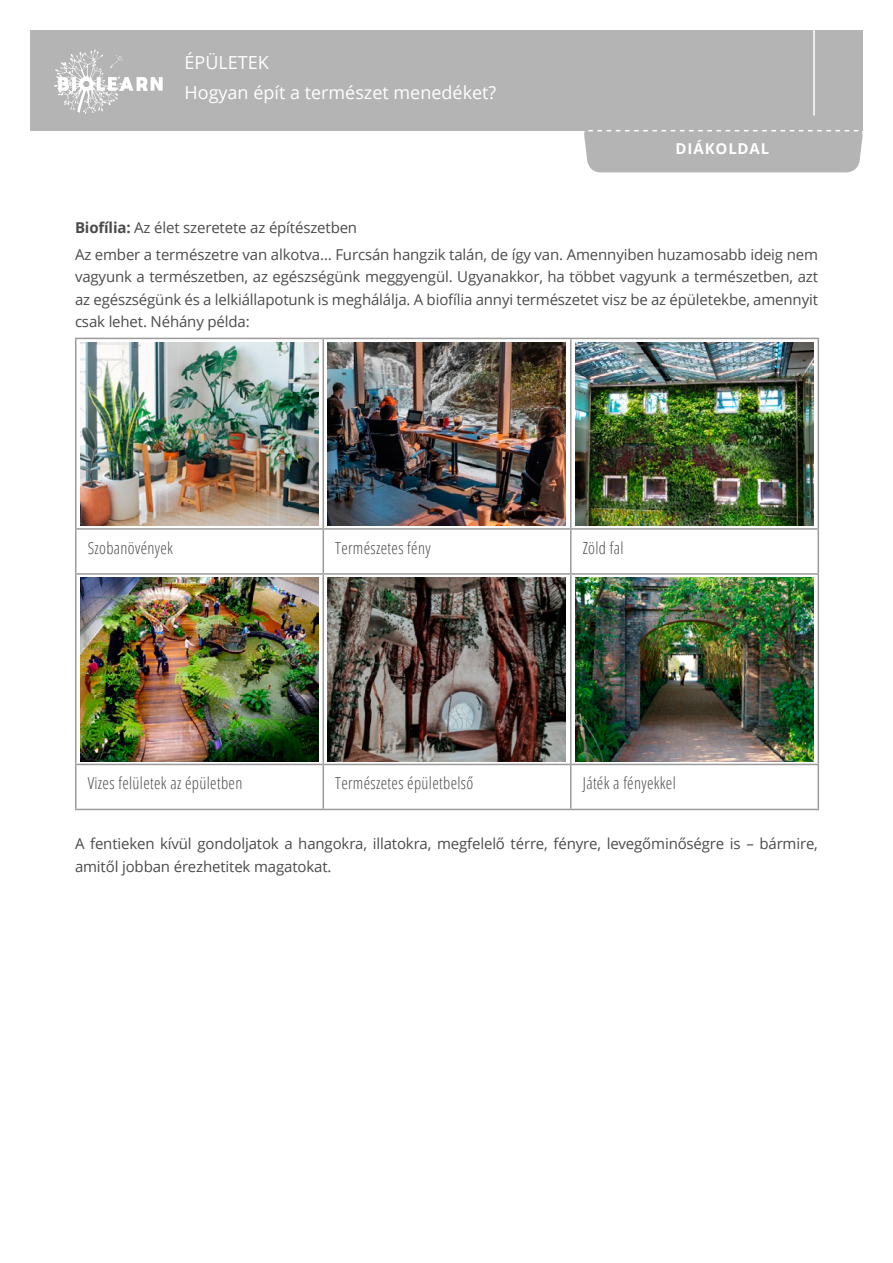
<style>
.page{position:relative;width:893px;height:1263px;background:#fff}
.page>*{position:absolute;margin:0;border:0;box-sizing:border-box;transform-origin:0 0}
.t1{font:18px/30px "Open Sans";color:#fff}
.t2{font:300 condensed 16.5px "Open Sans";letter-spacing:.02em;color:#4b4b4b}
.t3{font:15px/22.5px "Open Sans";letter-spacing:-.01em;color:#4b4b4b}
.t4{font:700 15px "Open Sans";letter-spacing:.06em;color:#fff}
.s1{font-weight:700}
</style>
<div class="page">
<div style="left:30px;top:30px;width:833px;height:100px;background:#b4b4b4"></div>
<svg style="left:54px;top:49px;width:109px;height:65px"></svg>
<hr style="left:813px;top:30px;width:2px;height:86px;background:#fff">
<div style="left:583px;top:130px;width:280px;height:42px;background:#b4b4b4"></div>
<hr style="left:75px;top:338px;width:248px;height:1px;background:#9b9b9b">
<hr style="left:75px;top:339px;width:2px;height:189px;background:#9b9b9b">
<hr style="left:323px;top:338px;width:248px;height:1px;background:#9b9b9b">
<hr style="left:323px;top:339px;width:1px;height:189px;background:#9b9b9b">
<hr style="left:571px;top:338px;width:248px;height:1px;background:#9b9b9b">
<hr style="left:570px;top:339px;width:2px;height:189px;background:#9b9b9b">
<hr style="left:818px;top:339px;width:1px;height:189px;background:#9b9b9b">
<hr style="left:75px;top:528px;width:248px;height:2px;background:#9b9b9b">
<hr style="left:75px;top:530px;width:2px;height:43px;background:#9b9b9b">
<hr style="left:323px;top:528px;width:248px;height:2px;background:#9b9b9b">
<hr style="left:323px;top:530px;width:1px;height:43px;background:#9b9b9b">
<hr style="left:571px;top:528px;width:248px;height:2px;background:#9b9b9b">
<hr style="left:570px;top:530px;width:2px;height:43px;background:#9b9b9b">
<hr style="left:818px;top:530px;width:1px;height:43px;background:#9b9b9b">
<hr style="left:75px;top:573px;width:248px;height:2px;background:#9b9b9b">
<hr style="left:75px;top:575px;width:2px;height:189px;background:#9b9b9b">
<hr style="left:323px;top:573px;width:248px;height:2px;background:#9b9b9b">
<hr style="left:323px;top:575px;width:1px;height:189px;background:#9b9b9b">
<hr style="left:571px;top:573px;width:248px;height:2px;background:#9b9b9b">
<hr style="left:570px;top:575px;width:2px;height:189px;background:#9b9b9b">
<hr style="left:818px;top:575px;width:1px;height:189px;background:#9b9b9b">
<hr style="left:75px;top:764px;width:248px;height:1px;background:#9b9b9b">
<hr style="left:75px;top:765px;width:2px;height:44px;background:#9b9b9b">
<hr style="left:323px;top:764px;width:248px;height:1px;background:#9b9b9b">
<hr style="left:323px;top:765px;width:1px;height:44px;background:#9b9b9b">
<hr style="left:571px;top:764px;width:248px;height:1px;background:#9b9b9b">
<hr style="left:570px;top:765px;width:2px;height:44px;background:#9b9b9b">
<hr style="left:818px;top:765px;width:1px;height:44px;background:#9b9b9b">
<hr style="left:75px;top:809px;width:248px;height:1px;background:#9b9b9b">
<hr style="left:323px;top:809px;width:248px;height:1px;background:#9b9b9b">
<hr style="left:571px;top:809px;width:248px;height:1px;background:#9b9b9b">
<img style="left:80px;top:342px;width:239px;height:184px">
<img style="left:80px;top:578px;width:239px;height:183px">
<img style="left:328px;top:342px;width:238px;height:184px">
<img style="left:328px;top:578px;width:238px;height:183px">
<img style="left:575px;top:342px;width:238px;height:184px">
<img style="left:575px;top:578px;width:238px;height:183px">
<p class="t1" style="left:184px;top:47px;width:313px">ÉPÜLETEK<br>Hogyan épít a természet menedéket?</p>
<p class="t4" style="left:675px;top:138px;width:95px">DIÁKOLDAL</p>
<p class="t3" style="left:75px;top:213px;width:744px;line-height:27px"><span class="s1">Biofília:</span> Az élet szeretete az építészetben<br>Az ember a természetre van alkotva… Furcsán hangzik talán, de így van. Amennyiben huzamosabb ideig nem</p>
<p class="t3" style="left:75px;top:265px;width:744px;text-align:justify">vagyunk a természetben, az egészségünk meggyengül. Ugyanakkor, ha többet vagyunk a természetben, azt az egészségünk és a lelkiállapotunk is meghálálja. A biofília annyi természetet visz be az épületekbe, amennyit csak lehet. Néhány példa:</p>
<p class="t2" style="left:88px;top:536px;width:87px">Szobanövények</p>
<p class="t2" style="left:335px;top:536px;width:97px">Természetes fény</p>
<p class="t2" style="left:583px;top:536px;width:42px">Zöld fal</p>
<p class="t2" style="left:88px;top:772px;width:156px">Vizes felületek az épületben</p>
<p class="t2" style="left:335px;top:772px;width:139px">Természetes épületbelső</p>
<p class="t2" style="left:583px;top:772px;width:95px">Játék a fényekkel</p>
<p class="t3" style="left:75px;top:832px;width:744px">A fentieken kívül gondoljatok a hangokra, illatokra, megfelelő térre, fényre, levegőminőségre is – bármire, amitől jobban érezhetitek magatokat.</p>
</div>
